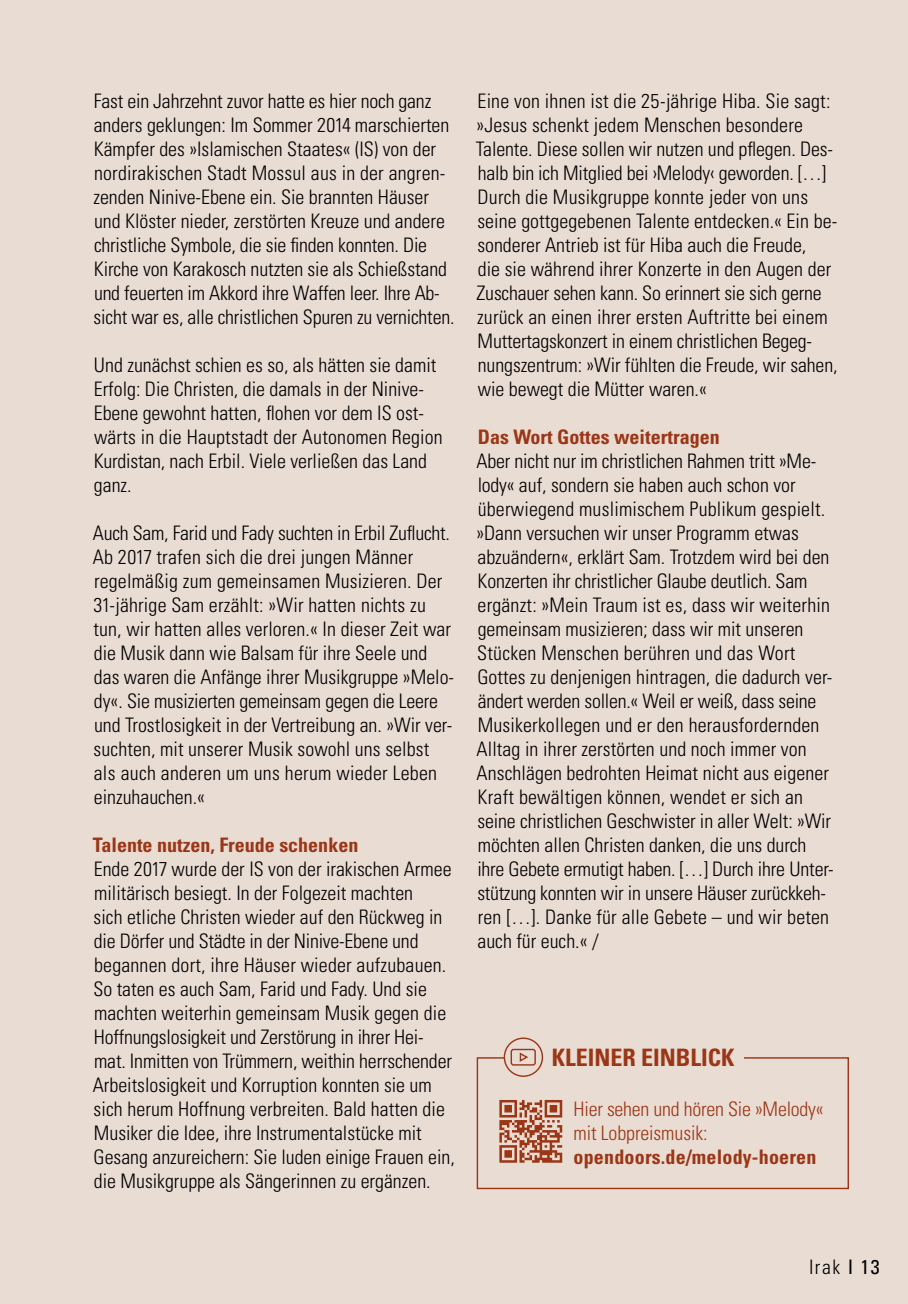
<style>
.page{position:relative;width:908px;height:1304px;background:#fff}
.page>*{position:absolute;margin:0;border:0;box-sizing:border-box;transform-origin:0 0}
.t1{font:700 condensed 24px "Univers LT Std";color:#9b3617}
.t2{font:300 condensed 20px/24px "Univers LT Std";color:#000}
.t3{font:700 condensed 20px "Univers LT Std";color:#9b3617}
.t4{font:300 condensed 20px/24px "Univers LT Std";letter-spacing:-.01em;color:#9b3617}
.s1{font-weight:400}
</style>
<div class="page">
<div style="left:0;top:0;width:907px;height:1304px;background:#e9dcd3"></div>
<div style="left:476px;top:1057px;width:372px;height:132px;border:1px solid #9b3617"></div>
<div style="left:504px;top:1048px;width:239px;height:24px;background:#e9dcd3"></div>
<svg style="left:502px;top:1037px;width:41px;height:40px"></svg>
<svg style="left:499px;top:1100px;width:63px;height:63px"></svg>
<p class="t2" style="left:93px;top:89px;width:362px">Fast ein Jahrzehnt zuvor hatte es hier noch ganz anders geklungen: Im Sommer 2014 marschierten Kämpfer des »Islamischen Staates« (IS) von der nordirakischen Stadt Mossul aus in der angren&shy;zenden Ninive-Ebene ein. Sie brannten Häuser und Klöster nieder, zerstörten Kreuze und andere christliche Symbole, die sie finden konnten. Die Kirche von Karakosch nutzten sie als Schießstand und feuerten im Akkord ihre Waffen leer. Ihre Ab&shy;sicht war es, alle christlichen Spuren zu vernichten.</p>
<p class="t2" style="left:94px;top:353px;width:350px">Und zunächst schien es so, als hätten sie damit Erfolg: Die Christen, die damals in der Ninive-Ebene gewohnt hatten, flohen vor dem IS ost&shy;wärts in die Hauptstadt der Autonomen Region Kurdistan, nach Erbil. Viele verließen das Land ganz.</p>
<p class="t2" style="left:93px;top:521px;width:362px">Auch Sam, Farid und Fady suchten in Erbil Zuflucht.<br>Ab 2017 trafen sich die drei jungen Männer regelmäßig zum gemeinsamen Musizieren. Der 31-jährige Sam erzählt: »Wir hatten nichts zu tun, wir hatten alles verloren.« In dieser Zeit war die Musik dann wie Balsam für ihre Seele und das waren die Anfänge ihrer Musikgruppe »Melo&shy;dy«. Sie musizierten gemeinsam gegen die Leere und Trostlosigkeit in der Vertreibung an. »Wir ver&shy;suchten, mit unserer Musik sowohl uns selbst als auch anderen um uns herum wieder Leben einzuhauchen.«</p>
<p class="t3" style="left:93px;top:833px;width:267px">Talente nutzen, Freude schenken</p>
<p class="t2" style="left:93px;top:857px;width:363px">Ende 2017 wurde der IS von der irakischen Armee militärisch besiegt. In der Folgezeit machten<br>sich etliche Christen wieder auf den Rückweg in die Dörfer und Städte in der Ninive-Ebene und begannen dort, ihre Häuser wieder aufzubauen.<br>So taten es auch Sam, Farid und Fady. Und sie machten weiterhin gemeinsam Musik gegen die Hoffnungslosigkeit und Zerstörung in ihrer Hei&shy;mat. Inmitten von Trümmern, weithin herrschender Arbeitslosigkeit und Korruption konnten sie um sich herum Hoffnung verbreiten. Bald hatten die Musiker die Idee, ihre Instrumentalstücke mit Gesang anzureichern: Sie luden einige Frauen ein, die Musikgruppe als Sängerinnen zu ergänzen.</p>
<p class="t2" style="left:475px;top:89px;width:363px">Eine von ihnen ist die 25-jährige Hiba. Sie sagt: »Jesus schenkt jedem Menschen besondere Talente. Diese sollen wir nutzen und pflegen. Des&shy;halb bin ich Mitglied bei ›Melody‹ geworden. […] Durch die Musikgruppe konnte jeder von uns seine gottgegebenen Talente entdecken.« Ein be&shy;sonderer Antrieb ist für Hiba auch die Freude,<br>die sie während ihrer Konzerte in den Augen der Zuschauer sehen kann. So erinnert sie sich gerne zurück an einen ihrer ersten Auftritte bei einem Muttertagskonzert in einem christlichen Begeg&shy;nungszentrum: »Wir fühlten die Freude, wir sahen, wie bewegt die Mütter waren.«</p>
<p class="t3" style="left:477px;top:425px;width:243px">Das Wort Gottes weitertragen</p>
<p class="t2" style="left:476px;top:449px;width:358px">Aber nicht nur im christlichen Rahmen tritt »Me&shy;lody« auf, sondern sie haben auch schon vor überwiegend muslimischem Publikum gespielt. »Dann versuchen wir unser Programm etwas abzuändern«, erklärt Sam. Trotzdem wird bei den Konzerten ihr christlicher Glaube deutlich. Sam ergänzt: »Mein Traum ist es, dass wir weiterhin gemeinsam musizieren; dass wir mit unseren Stücken Menschen berühren und das Wort Gottes zu denjenigen hintragen, die dadurch ver&shy;ändert werden sollen.« Weil er weiß, dass seine Musikerkollegen und er den herausfordernden Alltag in ihrer zerstörten und noch immer von Anschlägen bedrohten Heimat nicht aus eigener Kraft bewältigen können, wendet er sich an seine christlichen Geschwister in aller Welt: »Wir möchten allen Christen danken, die uns durch ihre Gebete ermutigt haben. […] Durch ihre Unter&shy;stützung konnten wir in unsere Häuser zurückkeh&shy;ren […]. Danke für alle Gebete – und wir beten auch für euch.« /</p>
<p class="t1" style="left:551px;top:1043px;width:184px">KLEINER EINBLICK</p>
<p class="t4" style="left:573px;top:1097px;width:251px">Hier sehen und hören Sie »Melody« mit Lobpreismusik:</p>
<p class="t3" style="left:573px;top:1145px;width:244px">opendoors.de/melody-hoeren</p>
<p class="t2" style="left:808px;top:1255px;width:72px">Irak <span class="s1">I 13</span></p>
</div>
